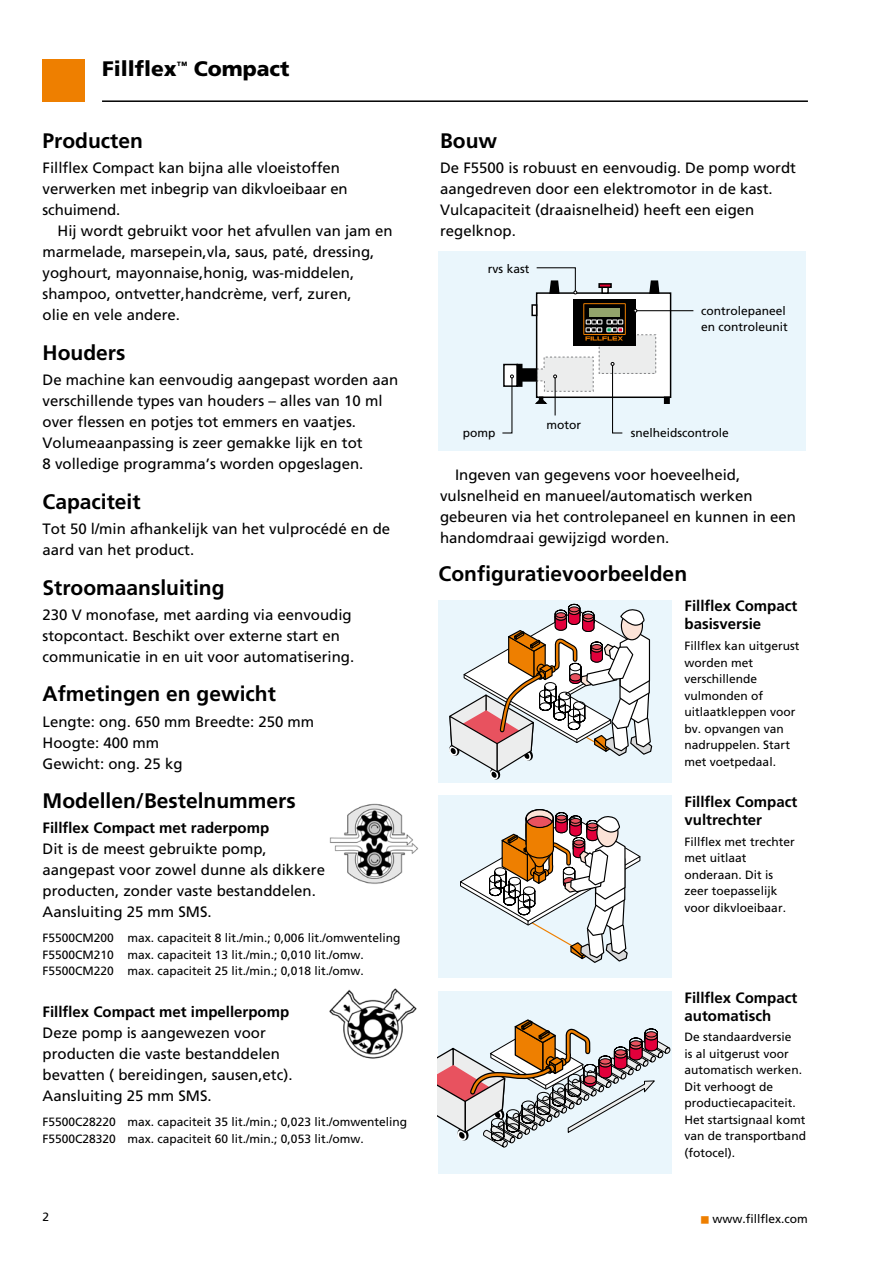
<style>
.page{position:relative;width:893px;height:1263px;background:#fff}
.page>*{position:absolute;margin:0;border:0;box-sizing:border-box;transform-origin:0 0}
.t1{font:700 21px "Frutiger";color:#000}
.t2{font:900 21px "Frutiger";color:#000}
.t3{font:15px/21px "Frutiger";color:#000}
.t4{font:700 15px/18px "Frutiger";color:#000}
.t5{font:12px/16.5px "Frutiger";color:#000}
.s1{font-family:"Universal Newswith Comm Pi";font-size:15px;color:#ee7f00}
</style>
<div class="page">
<div style="left:438px;top:251px;width:368px;height:200px;background:#eaf6fc"></div>
<div style="left:537px;top:293px;width:134px;height:104px;background:#fff"></div>
<div style="left:536px;top:292px;width:135px;height:106px;border:1px solid #000"></div>
<div style="left:504px;top:364px;width:13px;height:22px;background:#fff"></div>
<div style="left:503px;top:364px;width:15px;height:23px;border:1px solid #000"></div>
<div style="left:599px;top:335px;width:57px;height:38px;background:#eceded"></div>
<div style="left:599px;top:334px;width:57px;height:40px;border:1px dashed #87888a"></div>
<div style="left:532px;top:305px;width:5px;height:10px;background:#fff"></div>
<div style="left:531px;top:304px;width:6px;height:12px;border:1px solid #000"></div>
<hr style="left:555px;top:377px;width:1px;height:38px;background:#000">
<svg style="left:611px;top:362px;width:12px;height:72px"></svg>
<div style="left:522px;top:369px;width:15px;height:12px;background:#000"></div>
<div style="left:521px;top:368px;width:16px;height:14px;border:1px solid #000"></div>
<svg style="left:502px;top:375px;width:12px;height:59px"></svg>
<div style="left:517px;top:364px;width:5px;height:22px;background:#000"></div>
<svg style="left:536px;top:267px;width:41px;height:28px"></svg>
<svg style="left:648px;top:280px;width:12px;height:14px"></svg>
<div style="left:601px;top:286px;width:8px;height:8px;border:1px solid #000"></div>
<svg style="left:599px;top:285px;width:12px;height:8px"></svg>
<div style="left:598px;top:283px;width:14px;height:5px;border:1px solid #000"></div>
<div style="left:664px;top:396px;width:6px;height:8px;border:1px solid #000"></div>
<svg style="left:533px;top:356px;width:61px;height:49px"></svg>
<div style="left:573px;top:300px;width:63px;height:46px;background:#000"></div>
<svg style="left:586px;top:319px;width:17px;height:1px"></svg>
<svg style="left:606px;top:319px;width:17px;height:1px"></svg>
<div style="left:589px;top:308px;width:30px;height:9px;background:#94a46c"></div>
<div style="left:584px;top:303px;width:41px;height:32px;border:1px solid #ee7f00"></div>
<svg style="left:585px;top:320px;width:38px;height:21px"></svg>
<hr style="left:636px;top:310px;width:57px;height:1px;background:#000">
<div style="left:438px;top:991px;width:234px;height:183px;background:#eaf6fc"></div>
<svg style="left:438px;top:1019px;width:233px;height:129px"></svg>
<div style="left:438px;top:795px;width:234px;height:183px;background:#eaf6fc"></div>
<svg style="left:460px;top:809px;width:181px;height:154px"></svg>
<div style="left:438px;top:600px;width:234px;height:182px;background:#eaf6fc"></div>
<svg style="left:449px;top:603px;width:204px;height:177px"></svg>
<img style="left:329px;top:803px;width:90px;height:81px">
<img style="left:329px;top:988px;width:88px;height:71px">
<div style="left:43px;top:60px;width:42px;height:42px;background:#ee7f00"></div>
<hr style="left:102px;top:100px;width:706px;height:2px;background:#000">
<h1 class="t2" style="left:102px;top:56px;width:189px">Fillflex<sup>™</sup> Compact</h1>
<h1 class="t1" style="left:43px;top:129px;width:102px">Producten</h1>
<p class="t3" style="left:43px;top:158px;width:307px">Fillflex Compact kan bijna alle vloeistoffen verwerken met inbegrip van dikvloeibaar en schuimend.</p>
<p class="t3" style="left:43px;top:221px;width:352px;text-indent:15px">Hij wordt gebruikt voor het afvullen van jam en marmelade, marsepein,vla, saus, paté, dressing, yoghourt, mayonnaise,honig, was-middelen, shampoo, ontvetter,handcrème, verf, zuren,<br>olie en vele andere.</p>
<h1 class="t1" style="left:43px;top:340px;width:84px">Houders</h1>
<p class="t3" style="left:43px;top:369px;width:357px">De machine kan eenvoudig aangepast worden aan verschillende types van houders – alles van 10 ml over flessen en potjes tot emmers en vaatjes.<br>Volumeaanpassing is zeer gemakke lijk en tot<br>8 volledige programma’s worden opgeslagen.</p>
<h1 class="t1" style="left:43px;top:489px;width:100px">Capaciteit</h1>
<p class="t3" style="left:43px;top:518px;width:349px">Tot 50 l/min afhankelijk van het vulprocédé en de aard van het product.</p>
<h1 class="t1" style="left:43px;top:575px;width:184px">Stroomaansluiting</h1>
<p class="t3" style="left:43px;top:604px;width:313px">230 V monofase, met aarding via eenvoudig stopcontact. Beschikt over externe start en communicatie in en uit voor automatisering.</p>
<h1 class="t1" style="left:43px;top:682px;width:235px">Afmetingen en gewicht</h1>
<p class="t3" style="left:43px;top:711px;width:273px">Lengte: ong. 650 mm Breedte: 250 mm<br>Hoogte: 400 mm<br>Gewicht: ong. 25 kg</p>
<h1 class="t1" style="left:43px;top:788px;width:255px">Modellen/Bestelnummers</h1>
<p class="t4" style="left:43px;top:819px;width:228px">Fillflex Compact met raderpomp</p>
<p class="t3" style="left:43px;top:838px;width:284px">Dit is de meest gebruikte pomp, aangepast voor zowel dunne als dikkere producten, zonder vaste bestanddelen.<br>Aansluiting 25 mm SMS.</p>
<p class="t5" style="left:43px;top:930px;width:359px">F5500CM200 max. capaciteit 8 lit./min.; 0,006 lit./omwenteling<br>F5500CM210 max. capaciteit 13 lit./min.; 0,010 lit./omw.<br>F5500CM220 max. capaciteit 25 lit./min.; 0,018 lit./omw.</p>
<p class="t4" style="left:43px;top:1003px;width:248px">Fillflex Compact met impellerpomp</p>
<p class="t3" style="left:43px;top:1022px;width:252px">Deze pomp is aangewezen voor producten die vaste bestanddelen bevatten ( bereidingen, sausen,etc).<br>Aansluiting 25 mm SMS.</p>
<p class="t5" style="left:43px;top:1114px;width:366px">F5500C28220 max. capaciteit 35 lit./min.; 0,023 lit./omwenteling<br>F5500C28320 max. capaciteit 60 lit./min.; 0,053 lit./omw.</p>
<h1 class="t1" style="left:440px;top:129px;width:59px">Bouw</h1>
<p class="t3" style="left:440px;top:158px;width:357px">De F5500 is robuust en eenvoudig. De pomp wordt aangedreven door een elektromotor in de kast.<br>Vulcapaciteit (draaisnelheid) heeft een eigen regelknop.</p>
<p class="t5" style="left:488px;top:260px;width:43px">rvs kast</p>
<p class="t5" style="left:463px;top:425px;width:34px">pomp</p>
<p class="t5" style="left:547px;top:417px;width:36px">motor</p>
<p class="t5" style="left:701px;top:302px;width:88px">controlepaneel en controleunit</p>
<p class="t5" style="left:631px;top:425px;width:100px">snelheidscontrole</p>
<p class="t3" style="left:440px;top:464px;width:357px;text-indent:15px">Ingeven van gegevens voor hoeveelheid, vulsnelheid en manueel/automatisch werken gebeuren via het controlepaneel en kunnen in een handomdraai gewijzigd worden.</p>
<h1 class="t1" style="left:439px;top:561px;width:250px">Configuratievoorbeelden</h1>
<p class="t4" style="left:685px;top:597px;width:114px">Fillflex Compact basisversie</p>
<p class="t5" style="left:685px;top:637px;width:116px">Fillflex kan uitgerust worden met verschillende vulmonden of uitlaatkleppen voor bv. opvangen van nadruppelen. Start met voetpedaal.</p>
<p class="t4" style="left:685px;top:792px;width:114px">Fillflex Compact vultrechter</p>
<p class="t5" style="left:685px;top:833px;width:112px">Fillflex met trechter met uitlaat onderaan. Dit is zeer toepasselijk voor dikvloeibaar.</p>
<p class="t4" style="left:685px;top:988px;width:114px">Fillflex Compact automatisch</p>
<p class="t5" style="left:685px;top:1029px;width:123px">De standaardversie<br>is al uitgerust voor automatisch werken.<br>Dit verhoogt de productiecapaciteit.<br>Het startsignaal komt van de transportband (fotocel).</p>
<p class="t5" style="left:43px;top:1209px;width:8px">2</p>
<p class="t5" style="left:701px;top:1211px;width:109px"><span class="s1">n</span> www.fillflex.com</p>
</div>
